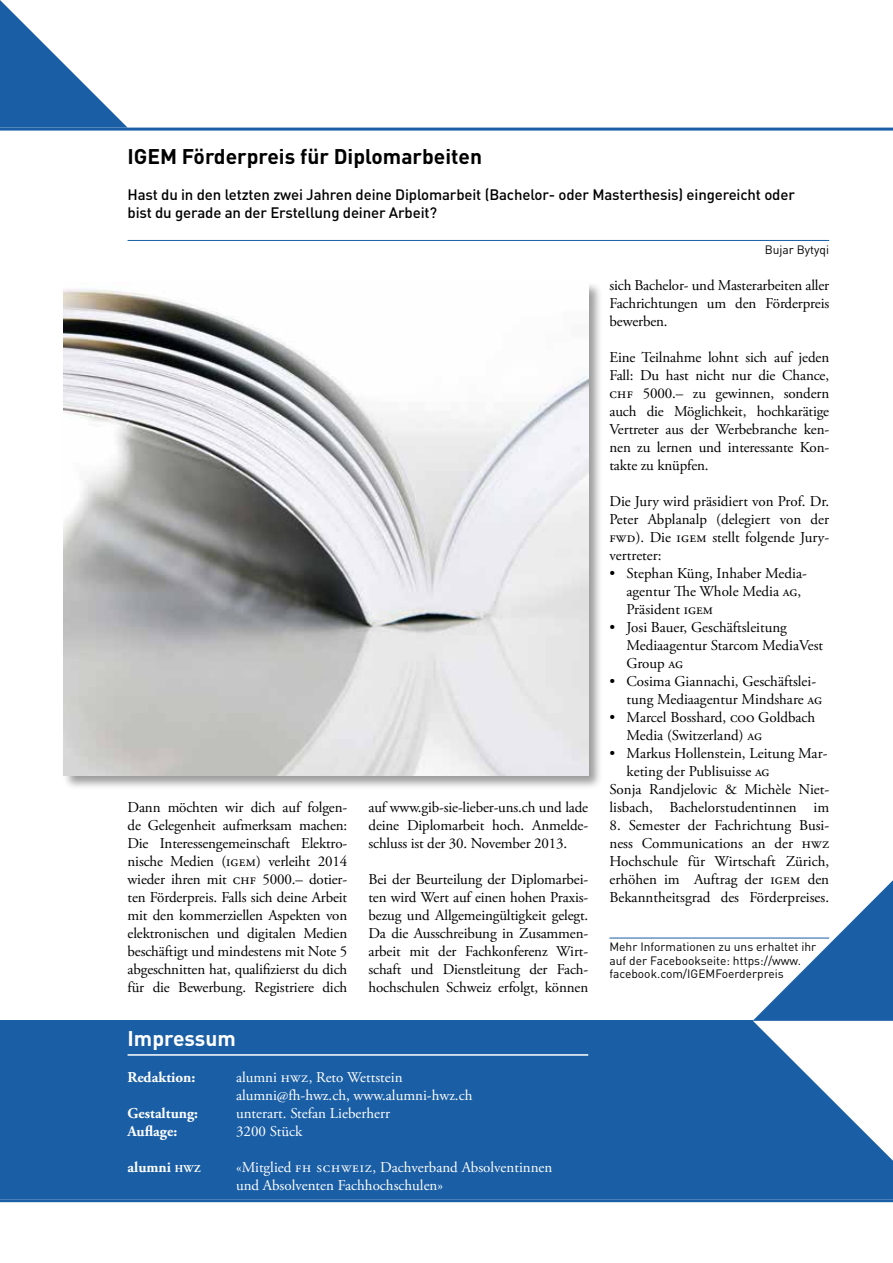
<style>
.page{position:relative;width:893px;height:1263px;background:#fff}
.page>*{position:absolute;margin:0;border:0;box-sizing:border-box;transform-origin:0 0}
.t1{font:700 21px "DIN Pro";color:#000}
.t2{font:700 21px "DIN Pro";color:#fff}
.t3{font:15px/18px "Adobe Garamond Pro";letter-spacing:-.01em;color:#000;text-align:justify}
.t4{font:15px/18px "Adobe Garamond Pro";color:#fff}
.t5{font:500 15px/18px "DIN Pro";letter-spacing:-.01em;color:#000}
.t6{font:700 15px "Adobe Garamond Pro";color:#fff}
.t7{font:12px/13.5px "DIN Pro";color:#000}
.s1{font-size:10.5px}
</style>
<div class="page">
<div style="left:0;top:1020px;width:893px;height:179px;background:#1a5ea5"></div>
<hr style="left:0;top:1199px;width:893px;height:3px;background:#1a5ea5">
<hr style="left:0;top:128px;width:893px;height:3px;background:#1a5ea5">
<svg style="left:0;top:0;width:128px;height:128px"></svg>
<hr style="left:128px;top:1054px;width:460px;height:2px;background:#fff">
<hr style="left:609px;top:938px;width:220px;height:1px;background:#1a5ea5">
<hr style="left:128px;top:240px;width:701px;height:1px;background:#1a5ea5">
<svg style="left:753px;top:880px;width:140px;height:281px"></svg>
<div style="left:62px;top:281px;width:541px;height:509px;background:#000;opacity:.4"></div>
<img style="left:64px;top:283px;width:524px;height:493px">
<h1 class="t1" style="left:128px;top:142px;width:356px">IGEM Förderpreis für Diplomarbeiten</h1>
<p class="t5" style="left:128px;top:185px;width:669px">Hast du in den letzten zwei Jahren deine Diplomarbeit (Bachelor- oder Masterthesis) eingereicht oder bist du gerade an der Erstellung deiner Arbeit?</p>
<p class="t7" style="left:765px;top:242px;width:66px">Bujar Bytyqi</p>
<p class="t3" style="left:128px;top:798px;width:221px">Dann möchten wir dich auf folgen&shy;de Gelegenheit aufmerksam machen:<br>Die Interessengemeinschaft Elektro&shy;nische Medien (igem) verleiht 2014 wieder ihren mit chf 5000.– dotier&shy;ten Förderpreis. Falls sich deine Arbeit mit den kommerziellen Aspekten von elektronischen und digitalen Medien beschäftigt und mindestens mit Note 5 abgeschnitten hat, qualifizierst du dich für die Bewerbung. Registriere dich</p>
<p class="t3" style="left:369px;top:798px;width:221px">auf www.gib-sie-lieber-uns.ch und lade deine Diplomarbeit hoch. Anmelde&shy;schluss ist der 30. November 2013.</p>
<p class="t3" style="left:369px;top:870px;width:221px">Bei der Beurteilung der Diplomarbei&shy;ten wird Wert auf einen hohen Praxis&shy;bezug und Allgemeingültigkeit gelegt.<br>Da die Ausschreibung in Zusammen&shy;arbeit mit der Fachkonferenz Wirt&shy;schaft und Dienstleitung der Fach&shy;hochschulen Schweiz erfolgt, können</p>
<h1 class="t2" style="left:128px;top:1024px;width:110px">Impressum</h1>
<p class="t6" style="left:128px;top:1068px;width:69px">Redaktion:</p>
<p class="t4" style="left:236px;top:1068px;width:238px">alumni hwz, Reto Wettstein alumni@fh-hwz.ch, www.alumni-hwz.ch</p>
<p class="t6" style="left:128px;top:1104px;width:72px">Gestaltung:</p>
<p class="t4" style="left:236px;top:1104px;width:156px">unterart. Stefan Lieberherr</p>
<p class="t6" style="left:128px;top:1122px;width:51px">Auflage:</p>
<p class="t4" style="left:236px;top:1122px;width:68px">3200 Stück</p>
<p class="t6" style="left:128px;top:1158px;width:74px">alumni <span class="s1">hwz</span></p>
<p class="t4" style="left:236px;top:1158px;width:318px">«Mitglied fh schweiz, Dachverband Absolventinnen und Absolventen Fachhochschulen»</p>
<p class="t3" style="left:609px;top:276px;width:221px">sich Bachelor- und Masterarbeiten aller Fachrichtungen um den Förderpreis bewerben.</p>
<p class="t3" style="left:609px;top:348px;width:221px">Eine Teilnahme lohnt sich auf jeden Fall: Du hast nicht nur die Chance, chf 5000.– zu gewinnen, sondern auch die Möglichkeit, hochkarätige Vertreter aus der Werbebranche ken&shy;nen zu lernen und interessante Kon&shy;takte zu knüpfen.</p>
<p class="t3" style="left:609px;top:492px;width:221px">Die Jury wird präsidiert von Prof. Dr.<br>Peter Abplanalp (delegiert von der fwd). Die igem stellt folgende Jury&shy;vertreter:</p>
<p class="t3" style="left:626px;top:564px;width:182px;text-align:left;text-indent:-17px">• Stephan Küng, Inhaber Media&shy;agentur The Whole Media ag,<br>Präsident igem</p>
<p class="t3" style="left:626px;top:618px;width:198px;text-align:left;text-indent:-17px">• Josi Bauer, Geschäftsleitung<br>Mediaagentur Starcom MediaVest<br>Group ag</p>
<p class="t3" style="left:626px;top:672px;width:197px;text-indent:-17px">• Cosima Giannachi, Geschäftslei&shy;tung Mediaagentur Mindshare ag</p>
<p class="t3" style="left:626px;top:708px;width:190px;text-indent:-17px">• Marcel Bosshard, coo Goldbach<br>Media (Switzerland) ag</p>
<p class="t3" style="left:609px;top:744px;width:219px">• Markus Hollenstein, Leitung Mar-</p>
<p class="t3" style="left:626px;top:762px;width:145px">keting der Publisuisse ag</p>
<p class="t3" style="left:609px;top:780px;width:221px">Sonja Randjelovic &amp; Michèle Niet-</p>
<p class="t3" style="left:609px;top:798px;width:221px">lisbach, Bachelorstudentinnen im</p>
<p class="t3" style="left:609px;top:816px;width:221px">8. Semester der Fachrichtung Busi&shy;ness Communications an der hwz Hochschule für Wirtschaft Zürich, erhöhen im Auftrag der igem den Bekanntheitsgrad des Förderpreises.</p>
<p class="t7" style="left:609px;top:939px;width:208px">Mehr Informationen zu uns erhaltet ihr auf der Facebookseite: https://www. facebook.com/IGEMFoerderpreis</p>
</div>
